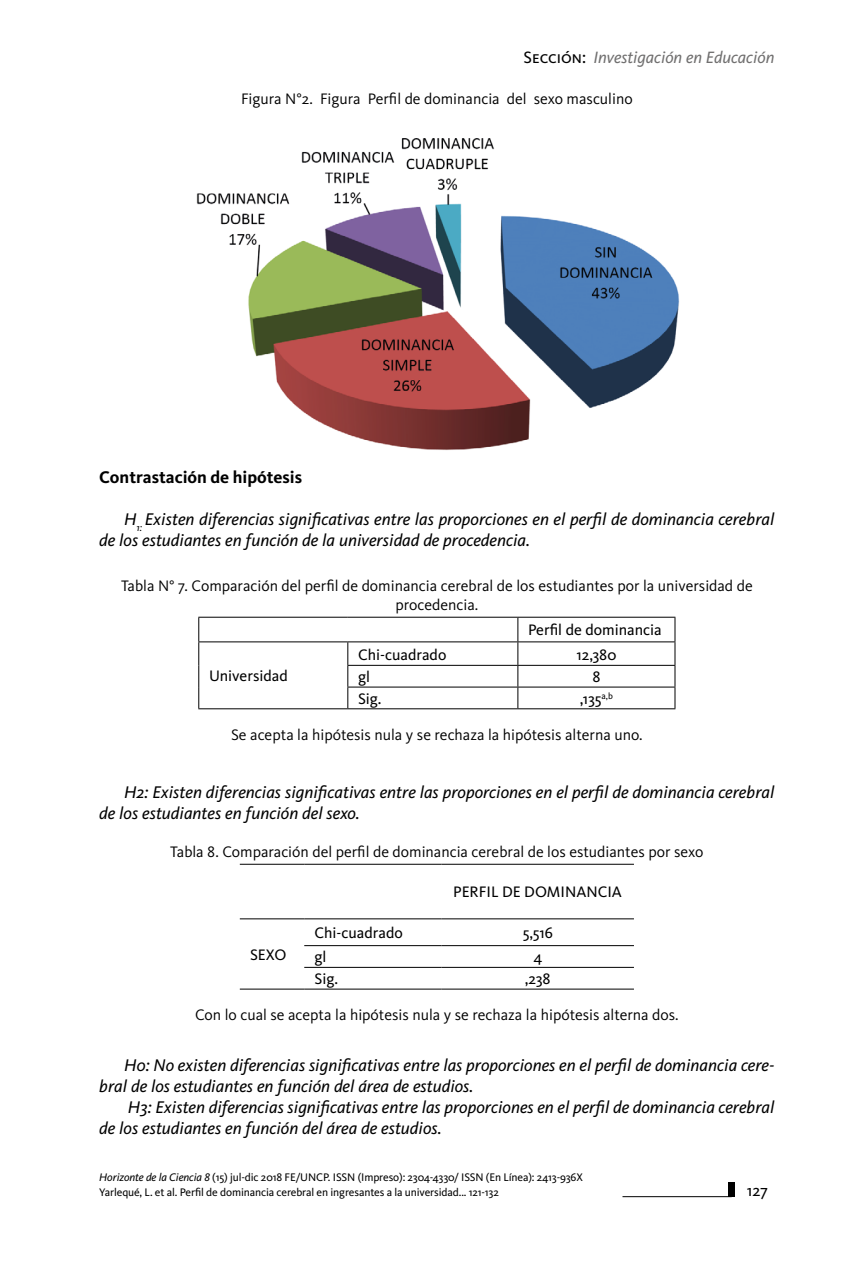
<style>
.page{position:relative;width:844px;height:1265px;background:#fff}
.page>*{position:absolute;margin:0;border:0;box-sizing:border-box;transform-origin:0 0}
.t1{font:italic 17.5px/21px "Kievit";color:#000}
.t2{font:700 17.5px "Kievit";color:#000}
.t3{font:italic 16.97px "Kievit";color:#706f6f}
.t4{font:16.62px "Kievit";color:#000}
.t5{font:15.75px/18.9px "Kievit";color:#000;text-align:center}
.t6{font:15.75px "Kievit";color:#000}
.t7{font:11.38px/14.9px "Kievit";letter-spacing:-.01em;color:#000}
.s1{font-family:"Kievit Book SC";font-style:normal;color:#000}
.s2{font-style:italic}
</style>
<div class="page">
<hr style="left:622px;top:1196px;width:109px;height:1px;background:#000">
<div style="left:728px;top:1182px;width:6px;height:15px;background:#000"></div>
<img style="left:196px;top:138px;width:484px;height:312px">
<hr style="left:198px;top:617px;width:150px;height:1px;background:#000">
<hr style="left:348px;top:617px;width:169px;height:1px;background:#000">
<hr style="left:517px;top:617px;width:158px;height:1px;background:#000">
<hr style="left:198px;top:641px;width:150px;height:1px;background:#000">
<hr style="left:348px;top:641px;width:169px;height:1px;background:#000">
<hr style="left:517px;top:641px;width:158px;height:1px;background:#000">
<hr style="left:347px;top:665px;width:170px;height:1px;background:#000">
<hr style="left:517px;top:665px;width:158px;height:1px;background:#000">
<svg style="left:198px;top:618px;width:1px;height:90px"></svg>
<hr style="left:347px;top:687px;width:170px;height:1px;background:#000">
<svg style="left:347px;top:642px;width:1px;height:66px"></svg>
<hr style="left:517px;top:687px;width:158px;height:1px;background:#000">
<svg style="left:517px;top:618px;width:1px;height:90px"></svg>
<svg style="left:674px;top:618px;width:1px;height:90px"></svg>
<hr style="left:198px;top:708px;width:150px;height:1px;background:#000">
<hr style="left:348px;top:708px;width:169px;height:1px;background:#000">
<hr style="left:517px;top:708px;width:158px;height:1px;background:#000">
<hr style="left:240px;top:864px;width:64px;height:1px;background:#000">
<hr style="left:304px;top:864px;width:137px;height:1px;background:#000">
<hr style="left:441px;top:864px;width:192px;height:1px;background:#000">
<hr style="left:240px;top:918px;width:64px;height:1px;background:#000">
<hr style="left:304px;top:918px;width:137px;height:1px;background:#000">
<hr style="left:441px;top:918px;width:192px;height:1px;background:#000">
<hr style="left:304px;top:945px;width:137px;height:1px;background:#000">
<hr style="left:441px;top:945px;width:192px;height:1px;background:#000">
<hr style="left:304px;top:967px;width:137px;height:1px;background:#000">
<hr style="left:441px;top:967px;width:192px;height:1px;background:#000">
<hr style="left:240px;top:989px;width:64px;height:1px;background:#000">
<hr style="left:304px;top:989px;width:137px;height:1px;background:#000">
<hr style="left:441px;top:989px;width:192px;height:1px;background:#000">
<p class="t3" style="left:523px;top:47px;width:252px"><span class="s1">Sección:</span> Investigación en Educación</p>
<p class="t5" style="left:241px;top:90px;width:393px">Figura N°2. Figura Perfil de dominancia del sexo masculino</p>
<p class="t2" style="left:99px;top:467px;width:204px">Contrastación de hipótesis</p>
<p class="t1" style="left:99px;top:509px;width:676px;text-indent:25px">H<sub>1:</sub> Existen diferencias significativas entre las proporciones en el perfil de dominancia cerebral de los estudiantes en función de la universidad de procedencia.</p>
<p class="t5" style="left:121px;top:576px;width:633px">Tabla N° 7. Comparación del perfil de dominancia cerebral de los estudiantes por la universidad de procedencia.</p>
<p class="t6" style="left:528px;top:621px;width:135px">Perfil de dominancia</p>
<p class="t6" style="left:209px;top:667px;width:80px">Universidad</p>
<p class="t6" style="left:358px;top:645px;width:90px">Chi-cuadrado</p>
<p class="t6" style="left:576px;top:645px;width:41px">12,380</p>
<p class="t6" style="left:358px;top:668px;width:14px">gl</p>
<p class="t6" style="left:592px;top:668px;width:10px">8</p>
<p class="t6" style="left:358px;top:690px;width:25px">Sig.</p>
<p class="t6" style="left:579px;top:690px;width:34px">,135<sup>a,b</sup></p>
<p class="t5" style="left:231px;top:726px;width:413px">Se acepta la hipótesis nula y se rechaza la hipótesis alterna uno.</p>
<p class="t1" style="left:99px;top:782px;width:676px;text-indent:25px">H2: Existen diferencias significativas entre las proporciones en el perfil de dominancia cerebral de los estudiantes en función del sexo.</p>
<p class="t5" style="left:170px;top:842px;width:534px">Tabla 8. Comparación del perfil de dominancia cerebral de los estudiantes por sexo</p>
<p class="t6" style="left:453px;top:883px;width:170px">PERFIL DE DOMINANCIA</p>
<p class="t6" style="left:314px;top:924px;width:90px">Chi-cuadrado</p>
<p class="t6" style="left:522px;top:924px;width:32px">5,516</p>
<p class="t6" style="left:314px;top:948px;width:14px">gl</p>
<p class="t6" style="left:533px;top:948px;width:10px">4</p>
<p class="t6" style="left:314px;top:970px;width:25px">Sig.</p>
<p class="t6" style="left:524px;top:970px;width:27px">,238</p>
<p class="t5" style="left:195px;top:1006px;width:485px">Con lo cual se acepta la hipótesis nula y se rechaza la hipótesis alterna dos.</p>
<p class="t1" style="left:99px;top:1055px;width:676px;text-indent:25px">H0: No existen diferencias significativas entre las proporciones en el perfil de dominancia cere&shy;bral de los estudiantes en función del área de estudios.</p>
<p class="t1" style="left:99px;top:1097px;width:676px;text-indent:28px">H3: Existen diferencias significativas entre las proporciones en el perfil de dominancia cerebral de los estudiantes en función del área de estudios.</p>
<p class="t7" style="left:99px;top:1170px;width:485px"><span class="s2">Horizonte de la Ciencia 8</span> (15) jul-dic 2018 FE/UNCP. ISSN (Impreso): 2304-4330/ ISSN (En Línea): 2413-936X<br>Yarlequé, L. et al. Perfil de dominancia cerebral en ingresantes a la universidad... 121-132</p>
<p class="t6" style="left:250px;top:946px;width:38px">SEXO</p>
<p class="t4" style="left:746px;top:1181px;width:22px">127</p>
</div>
